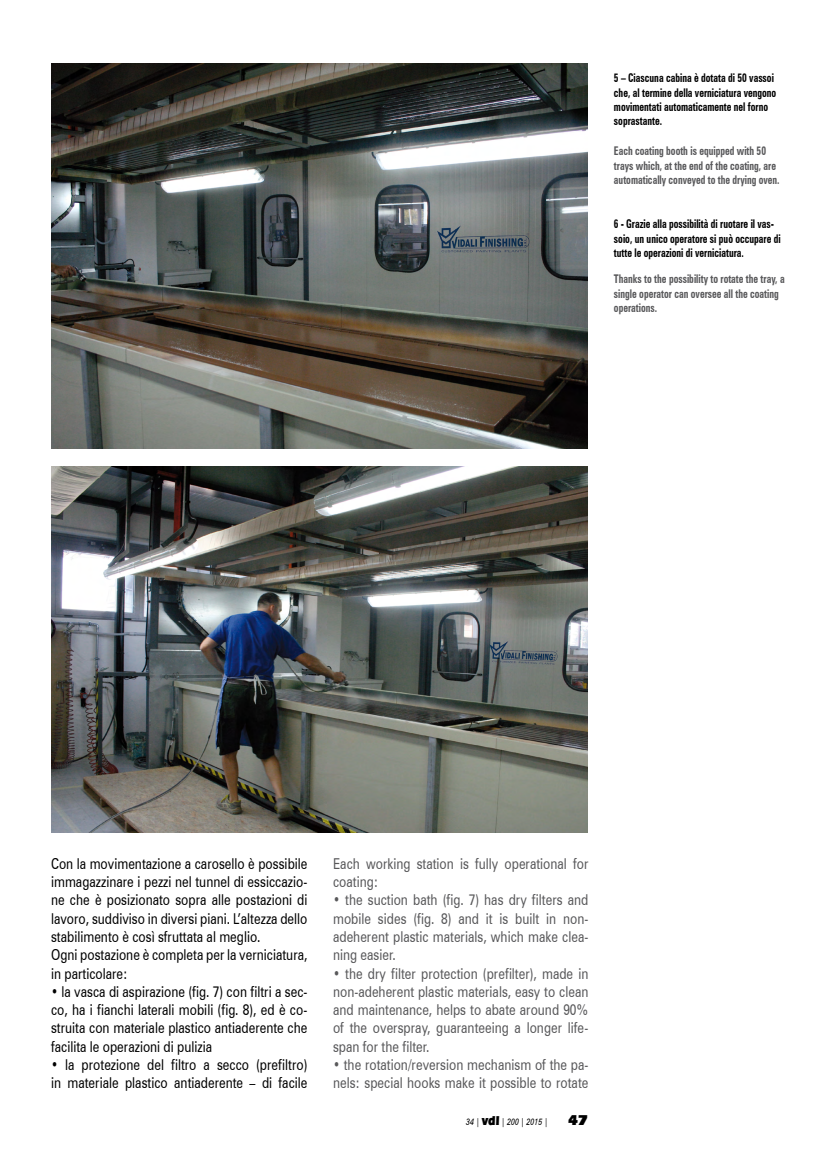
<style>
.page{position:relative;width:830px;height:1170px;background:#fff}
.page>*{position:absolute;margin:0;border:0;box-sizing:border-box;transform-origin:0 0}
.t1{font:15px/18.3px "Zurich BT";color:#000;scale:.8 1}
.t2{font:15px/18.3px "Zurich BT";color:#58585a;scale:.8 1}
.t3{font:900 15px "Eras IT Cby BT";color:#000}
.t4{font:700 condensed 12px/14.4px "Zurich BT";color:#000;scale:.8 1}
.t5{font:700 condensed 12px/14.4px "Zurich BT";color:#58585a;scale:.8 1}
.t6{font:italic 9px "Zurich BT";color:#000;scale:.8 1}
.s1{font-weight:700}
.s2{font-family:"Eras IT Cby BT";font-weight:900;font-style:normal;font-size:13.5px}
</style>
<div class="page">
<img style="left:51px;top:64px;width:536px;height:384px">
<img style="left:52px;top:466px;width:535px;height:366px">
<p class="t4" style="left:613px;top:71px;width:204px">5 – Ciascuna cabina è dotata di 50 vassoi che, al termine della verniciatura vengono movimentati automaticamente nel forno soprastante.</p>
<p class="t5" style="left:613px;top:144px;width:208px">Each coating booth is equipped with 50 trays which, at the end of the coating, are automatically conveyed to the drying oven.</p>
<p class="t4" style="left:613px;top:217px;width:210px">6 - Grazie alla possibilità di ruotare il vas&shy;soio, un unico operatore si può occupare di tutte le operazioni di verniciatura.</p>
<p class="t5" style="left:613px;top:272px;width:215px">Thanks to the possibility to rotate the tray, a single operator can oversee all the coating operations.</p>
<p class="t1" style="left:51px;top:853px;width:322px">Con la movimentazione a carosello è possibile immagazzinare i pezzi nel tunnel di essiccazio&shy;ne che è posizionato sopra alle postazioni di lavoro, suddiviso in diversi piani. L’altezza dello stabilimento è così sfruttata al meglio.<br>Ogni postazione è completa per la verniciatura, in particolare:</p>
<p class="t1" style="left:51px;top:981px;width:322px;text-align:justify">• la vasca di aspirazione (fig. 7) con filtri a sec&shy;co, ha i fianchi laterali mobili (fig. 8), ed è co&shy;struita con materiale plastico antiaderente che facilita le operazioni di pulizia</p>
<p class="t1" style="left:51px;top:1054px;width:322px">• la protezione del filtro a secco (prefiltro) in materiale plastico antiaderente – di facile</p>
<p class="t2" style="left:333px;top:853px;width:320px">Each working station is fully operational for coating:</p>
<p class="t2" style="left:333px;top:890px;width:320px;text-align:justify"><span class="s1">•</span> the suction bath (fig. 7) has dry filters and mobile sides (fig. 8) and it is built in non&shy;adeherent plastic materials, which make clea&shy;ning easier.</p>
<p class="t2" style="left:333px;top:963px;width:320px;text-align:justify"><span class="s1">•</span> the dry filter protection (prefilter), made in non-adeherent plastic materials, easy to clean and maintenance, helps to abate around 90% of the overspray, guaranteeing a longer life&shy;span for the filter.</p>
<p class="t2" style="left:333px;top:1054px;width:320px"><span class="s1">•</span> the rotation/reversion mechanism of the pa&shy;nels: special hooks make it possible to rotate</p>
<p class="t6" style="left:466px;top:1115px;width:104px">34 | <span class="s2">vdl</span> | 200 | 2015 |</p>
<p class="t3" style="left:567px;top:1110px;width:21px">47</p>
</div>
